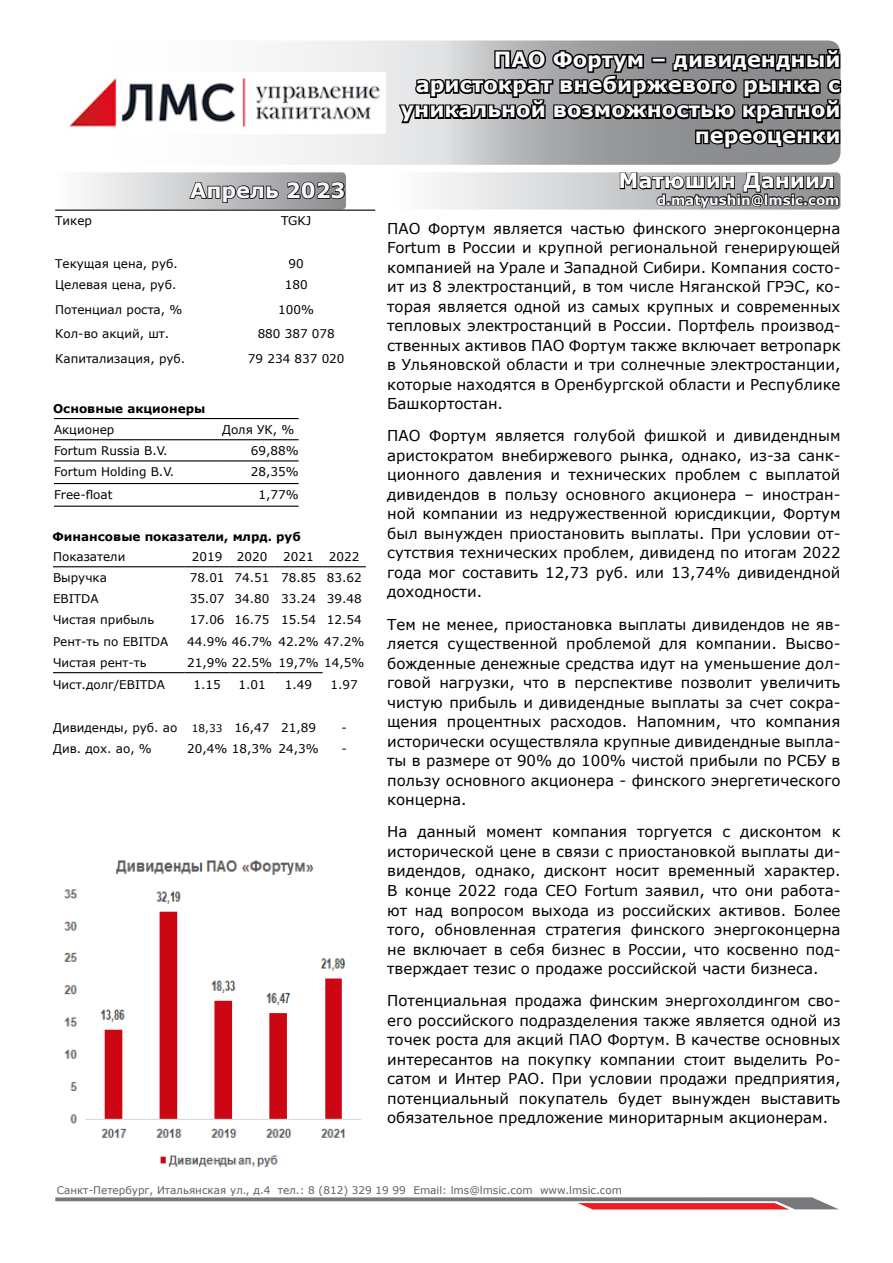
<style>
.page{position:relative;width:893px;height:1263px;background:#fff}
.page>*{position:absolute;margin:0;border:0;box-sizing:border-box;transform-origin:0 0}
.t1{font:700 21px/25.2px "Verdana";color:#fafafa;text-align:right}
.t2{font:700 21px "Verdana";color:#fff}
.t3{font:700 21px "Verdana";color:#f8f8f9}
.t4{font:15px/19.5px "Verdana";color:#000;text-align:justify}
.t5{font:700 13.5px "Verdana";color:#fff}
.t6{font:12px "Verdana";color:#000}
.t7{font:700 12px "Verdana";color:#000}
.t8{font:10.5px "Verdana";color:#5f6062}
.s1{font-size:10.5px}
</style>
<div class="page">
<svg style="left:55px;top:1197px;width:783px;height:12px"></svg>
<svg style="left:283px;top:40px;width:557px;height:125px;background:#b7b8ba"></svg>
<svg style="left:55px;top:172px;width:291px;height:38px"></svg>
<svg style="left:434px;top:172px;width:406px;height:38px;background:#a5a6a8"></svg>
<svg style="left:283px;top:46px;width:559px;height:104px;background:#7a7b7c"></svg>
<hr style="left:55px;top:210px;width:162px;height:1px;background:#000">
<hr style="left:217px;top:210px;width:158px;height:1px;background:#000">
<hr style="left:53px;top:566px;width:132px;height:1px;background:#000">
<hr style="left:185px;top:566px;width:45px;height:1px;background:#000">
<hr style="left:230px;top:566px;width:44px;height:1px;background:#000">
<hr style="left:274px;top:566px;width:49px;height:1px;background:#000">
<hr style="left:323px;top:566px;width:43px;height:1px;background:#000">
<hr style="left:53px;top:672px;width:132px;height:1px;background:#000">
<hr style="left:185px;top:672px;width:45px;height:1px;background:#000">
<hr style="left:230px;top:672px;width:44px;height:1px;background:#000">
<hr style="left:274px;top:672px;width:49px;height:1px;background:#000">
<hr style="left:54px;top:418px;width:168px;height:1px;background:#000">
<hr style="left:222px;top:418px;width:77px;height:1px;background:#000">
<hr style="left:54px;top:439px;width:168px;height:1px;background:#000">
<hr style="left:222px;top:439px;width:77px;height:1px;background:#000">
<hr style="left:54px;top:460px;width:168px;height:1px;background:#000">
<hr style="left:222px;top:460px;width:77px;height:1px;background:#000">
<hr style="left:54px;top:483px;width:168px;height:1px;background:#000">
<hr style="left:222px;top:483px;width:77px;height:1px;background:#000">
<hr style="left:54px;top:506px;width:168px;height:1px;background:#000">
<hr style="left:222px;top:506px;width:77px;height:1px;background:#000">
<img style="left:69px;top:72px;width:316px;height:61px">
<img style="left:64px;top:860px;width:298px;height:307px">
<h1 class="t1" style="left:401px;top:46px;width:441px">ПАО Фортум – дивидендный аристократ внебиржевого рынка с уникальной возможностью кратной переоценки</h1>
<h1 class="t3" style="left:190px;top:175px;width:157px">Апрель 2023</h1>
<h1 class="t2" style="left:619px;top:166px;width:218px">Матюшин Даниил</h1>
<p class="t5" style="left:657px;top:190px;width:184px">d.matyushin@lmsic.com</p>
<p class="t6" style="left:55px;top:213px;width:38px">Тикер</p>
<p class="t6" style="left:281px;top:213px;width:32px">TGKJ</p>
<p class="t6" style="left:55px;top:255px;width:124px">Текущая цена, руб.</p>
<p class="t6" style="left:289px;top:255px;width:17px">90</p>
<p class="t6" style="left:55px;top:276px;width:123px">Целевая цена, руб.</p>
<p class="t6" style="left:285px;top:276px;width:24px">180</p>
<p class="t6" style="left:55px;top:301px;width:129px">Потенциал роста, %</p>
<p class="t6" style="left:278px;top:301px;width:37px">100%</p>
<p class="t6" style="left:55px;top:326px;width:115px">Кол-во акций, шт.</p>
<p class="t6" style="left:258px;top:326px;width:79px">880 387 078</p>
<p class="t6" style="left:55px;top:350px;width:132px">Капитализация, руб.</p>
<p class="t6" style="left:248px;top:350px;width:98px">79 234 837 020</p>
<p class="t7" style="left:53px;top:400px;width:154px">Основные акционеры</p>
<p class="t6" style="left:54px;top:421px;width:62px">Акционер</p>
<p class="t6" style="left:222px;top:421px;width:74px">Доля УК, %</p>
<p class="t6" style="left:54px;top:442px;width:115px">Fortum Russia B.V.</p>
<p class="t6" style="left:251px;top:442px;width:49px">69,88%</p>
<p class="t6" style="left:54px;top:463px;width:122px">Fortum Holding B.V.</p>
<p class="t6" style="left:251px;top:463px;width:49px">28,35%</p>
<p class="t6" style="left:54px;top:486px;width:60px">Free-float</p>
<p class="t6" style="left:258px;top:486px;width:42px">1,77%</p>
<p class="t7" style="left:52px;top:528px;width:250px">Финансовые показатели, млрд. руб</p>
<p class="t6" style="left:53px;top:548px;width:74px">Показатели</p>
<p class="t6" style="left:192px;top:548px;width:77px">2019 2020</p>
<p class="t6" style="left:283px;top:548px;width:32px">2021</p>
<p class="t6" style="left:329px;top:548px;width:32px">2022</p>
<p class="t6" style="left:53px;top:569px;width:55px">Выручка</p>
<p class="t6" style="left:190px;top:569px;width:173px">78.01 74.51 78.85 83.62</p>
<p class="t6" style="left:53px;top:590px;width:47px">EBITDA</p>
<p class="t6" style="left:190px;top:590px;width:173px">35.07 34.80 33.24 39.48</p>
<p class="t6" style="left:53px;top:612px;width:103px">Чистая прибыль</p>
<p class="t6" style="left:190px;top:612px;width:173px">17.06 16.75 15.54 12.54</p>
<p class="t6" style="left:53px;top:633px;width:117px">Рент-ть по EBITDA</p>
<p class="t6" style="left:187px;top:633px;width:179px">44.9% 46.7% 42.2% 47.2%</p>
<p class="t6" style="left:53px;top:654px;width:95px">Чистая рент-ть</p>
<p class="t6" style="left:187px;top:654px;width:179px">21,9% 22.5% 19,7% 14,5%</p>
<p class="t6" style="left:53px;top:676px;width:113px">Чист.долг/EBITDA</p>
<p class="t6" style="left:194px;top:676px;width:29px">1.15</p>
<p class="t6" style="left:238px;top:676px;width:29px">1.01</p>
<p class="t6" style="left:285px;top:676px;width:29px">1.49</p>
<p class="t6" style="left:331px;top:676px;width:29px">1.97</p>
<p class="t6" style="left:53px;top:719px;width:264px">Дивиденды, руб. ао <span class="s1">18,33</span> 16,47 21,89</p>
<p class="t6" style="left:341px;top:719px;width:7px">-</p>
<p class="t6" style="left:53px;top:741px;width:100px">Див. дох. ао, %</p>
<p class="t6" style="left:187px;top:741px;width:133px">20,4% 18,3% 24,3%</p>
<p class="t6" style="left:341px;top:741px;width:7px">-</p>
<p class="t4" style="left:387px;top:218px;width:455px">ПАО Фортум является частью финского энергоконцерна Fortum в России и крупной региональной генерирующей компанией на Урале и Западной Сибири. Компания состо&shy;ит из 8 электростанций, в том числе Няганской ГРЭС, ко&shy;торая является одной из самых крупных и современных тепловых электростанций в России. Портфель производ&shy;ственных активов ПАО Фортум также включает ветропарк в Ульяновской области и три солнечные электростанции, которые находятся в Оренбургской области и Республике Башкортостан.</p>
<p class="t4" style="left:387px;top:426px;width:455px">ПАО Фортум является голубой фишкой и дивидендным аристократом внебиржевого рынка, однако, из-за санк&shy;ционного давления и технических проблем с выплатой дивидендов в пользу основного акционера – иностран&shy;ной компании из недружественной юрисдикции, Фортум был вынужден приостановить выплаты. При условии от&shy;сутствия технических проблем, дивиденд по итогам 2022 года мог составить 12,73 руб. или 13,74% дивидендной доходности.</p>
<p class="t4" style="left:387px;top:614px;width:455px">Тем не менее, приостановка выплаты дивидендов не яв&shy;ляется существенной проблемой для компании. Высво&shy;божденные денежные средства идут на уменьшение дол&shy;говой нагрузки, что в перспективе позволит увеличить чистую прибыль и дивидендные выплаты за счет сокра&shy;щения процентных расходов. Напомним, что компания исторически осуществляла крупные дивидендные выпла&shy;ты в размере от 90% до 100% чистой прибыли по РСБУ в пользу основного акционера - финского энергетического концерна.</p>
<p class="t4" style="left:387px;top:822px;width:455px">На данный момент компания торгуется с дисконтом к исторической цене в связи с приостановкой выплаты ди&shy;видендов, однако, дисконт носит временный характер.<br>В конце 2022 года CEO Fortum заявил, что они работа&shy;ют над вопросом выхода из российских активов. Более того, обновленная стратегия финского энергоконцерна не включает в себя бизнес в России, что косвенно под&shy;тверждает тезис о продаже российской части бизнеса.</p>
<p class="t4" style="left:387px;top:991px;width:455px">Потенциальная продажа финским энергохолдингом сво&shy;его российского подразделения также является одной из точек роста для акций ПАО Фортум. В качестве основных интересантов на покупку компании стоит выделить Ро&shy;сатом и Интер РАО. При условии продажи предприятия, потенциальный покупатель будет вынужден выставить обязательное предложение миноритарным акционерам.</p>
<p class="t8" style="left:57px;top:1183px;width:567px">Санкт-Петербург, Итальянская ул., д.4 тел.: 8 (812) 329 19 99 Email: lms@lmsic.com www.lmsic.com</p>
</div>
